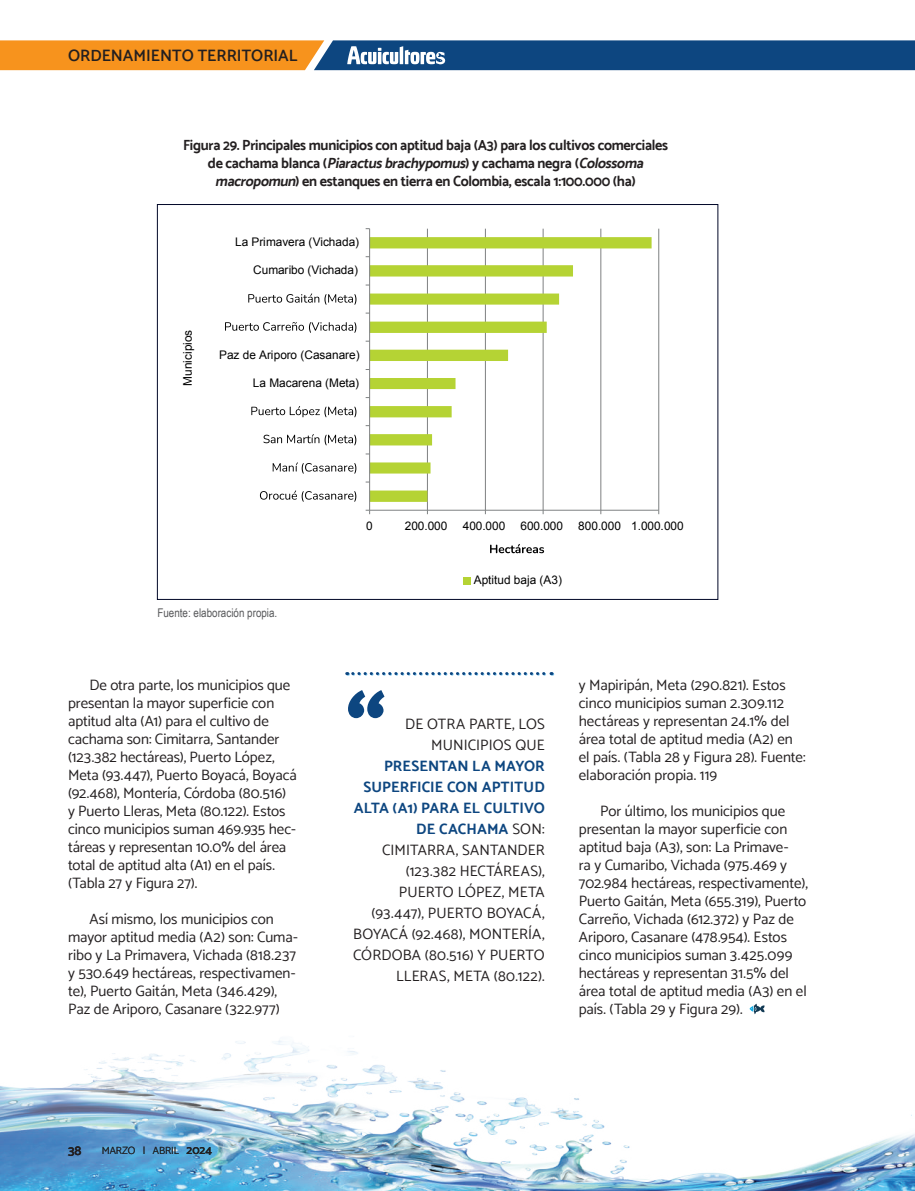
<style>
.page{position:relative;width:915px;height:1191px;background:#fff}
.page>*{position:absolute;margin:0;border:0;box-sizing:border-box;transform-origin:0 0}
.t1{font:600 16.5px "Catamaran";color:#231f20}
.t2{font:15px/18px "Catamaran";color:#231f20}
.t3{font:700 14.7px/18px "Catamaran";letter-spacing:-.02em;color:#231f20;text-align:center;scale:.96 1}
.t4{font:600 13.5px "Catamaran";color:#231f20}
.t5{font:12px "Arial Narrow";color:#57585a}
.t6{font:11.85px "Arial";color:#000001}
.t7{font:300 10.5px "Catamaran";color:#231f20}
.s1{font-style:italic}
.s2{font-weight:600;font-size:12px}
.s3{font-weight:700;color:#0d4680}
</style>
<div class="page">
<svg style="left:0;top:40px;width:914px;height:30px;background:#696a65"></svg>
<svg style="left:749px;top:1003px;width:15px;height:11px"></svg>
<hr style="left:427px;top:229px;width:1px;height:281px;background:#7e8182">
<hr style="left:485px;top:229px;width:1px;height:281px;background:#7e8182">
<hr style="left:542px;top:229px;width:1px;height:281px;background:#7e8182">
<hr style="left:600px;top:229px;width:1px;height:281px;background:#7e8182">
<hr style="left:658px;top:229px;width:1px;height:281px;background:#7e8182">
<svg style="left:370px;top:237px;width:281px;height:265px"></svg>
<hr style="left:369px;top:510px;width:289px;height:1px;background:#7e8182">
<hr style="left:369px;top:229px;width:1px;height:281px;background:#7e8182">
<svg style="left:248px;top:293px;width:108px;height:12px"></svg>
<svg style="left:225px;top:322px;width:131px;height:11px"></svg>
<svg style="left:251px;top:406px;width:105px;height:11px"></svg>
<svg style="left:263px;top:434px;width:93px;height:11px"></svg>
<svg style="left:272px;top:462px;width:84px;height:12px"></svg>
<svg style="left:260px;top:490px;width:96px;height:12px"></svg>
<svg style="left:490px;top:544px;width:54px;height:9px"></svg>
<div style="left:463px;top:577px;width:7px;height:7px;background:#b5d334"></div>
<svg style="left:346px;top:672px;width:206px;height:3px"></svg>
<svg style="left:348px;top:690px;width:36px;height:28px"></svg>
<img style="left:0;top:1040px;width:914px;height:151px">
<p class="t1" style="left:68px;top:46px;width:231px">ORDENAMIENTO TERRITORIAL</p>
<p class="t3" style="left:183px;top:136px;width:506px">Figura 29. Principales municipios con aptitud baja (A3) para los cultivos comerciales d e c a c h a m a b l a n c a ( <span class="s1">Piaractusbrachypomus</span>) y c a c h a m a n e g r a ( <span class="s1">Colossoma macropomun</span>) en estanques en tierra en Colombia, escala 1:100.000 (ha)</p>
<p class="t6" style="left:180px;top:385px;width:57px;rotate:-90deg">Municipios</p>
<p class="t6" style="left:235px;top:234px;width:125px">La Primavera (Vichada)</p>
<p class="t6" style="left:253px;top:262px;width:106px">Cumaribo (Vichada)</p>
<p class="t6" style="left:219px;top:347px;width:142px">Paz de Ariporo (Casanare)</p>
<p class="t6" style="left:253px;top:375px;width:108px">La Macarena (Meta)</p>
<p class="t6" style="left:366px;top:518px;width:8px">0</p>
<p class="t6" style="left:404px;top:518px;width:44px">200.000</p>
<p class="t6" style="left:462px;top:518px;width:44px">400.000</p>
<p class="t6" style="left:520px;top:518px;width:44px">600.000</p>
<p class="t6" style="left:578px;top:518px;width:107px">800.000 1.000.000</p>
<p class="t6" style="left:473px;top:572px;width:90px">Aptitud baja (A3)</p>
<p class="t5" style="left:157px;top:604px;width:121px">Fuente: elaboración propia.</p>
<p class="t2" style="left:68px;top:676px;width:230px;text-indent:21px">De otra parte, los municipios que presentan la mayor superficie con aptitud alta (A1) para el cultivo de cachama son: Cimitarra, Santander (123.382 hectáreas), Puerto López, Meta (93.447), Puerto Boyacá, Boyacá (92.468), Montería, Córdoba (80.516) y Puerto Lleras, Meta (80.122). Estos cinco municipios suman 469.935 hec&shy;táreas y representan 10.0% del área total de aptitud alta (A1) en el país. (Tabla 27 y Figura 27).</p>
<p class="t2" style="left:68px;top:910px;width:231px;text-indent:21px">Así mismo, los municipios con mayor aptitud media (A2) son: Cuma&shy;ribo y La Primavera, Vichada (818.237 y 530.649 hectáreas, respectivamen&shy;te), Puerto Gaitán, Meta (346.429), Paz de Ariporo, Casanare (322.977)</p>
<p class="t4" style="left:68px;top:1142px;width:15px">38</p>
<p class="t7" style="left:102px;top:1143px;width:112px">MARZO | ABRIL <span class="s2">2024</span></p>
<p class="t2" style="left:405px;top:713px;width:141px;line-height:21px;text-align:right">DE OTRA PARTE, LOS<br>MUNICIPIOS QUE</p>
<p class="t2" style="left:353px;top:755px;width:193px;line-height:21px;text-align:right"><span class="s3">PRESENTAN LA MAYOR<br>SUPERFICIE CON APTITUD<br>ALTA (A1) PARA EL CULTIVO<br>DE CACHAMA</span> SON:<br>CIMITARRA, SANTANDER (123.382 HECTÁREAS),<br>PUERTO LÓPEZ, META (93.447), PUERTO BOYACÁ,<br>BOYACÁ (92.468), MONTERÍA,<br>CÓRDOBA (80.516) Y PUERTO<br>LLERAS, META (80.122).</p>
<p class="t2" style="left:578px;top:676px;width:228px">y Mapiripán, Meta (290.821). Estos cinco municipios suman 2.309.112 hectáreas y representan 24.1% del área total de aptitud media (A2) en el país. (Tabla 28 y Figura 28). Fuente: elaboración propia. 119</p>
<p class="t2" style="left:578px;top:802px;width:231px;text-indent:21px">Por último, los municipios que presentan la mayor superficie con aptitud baja (A3), son: La Primave-<br>ra y Cumaribo, Vichada (975.469 y 702.984 hectáreas, respectivamente), Puerto Gaitán, Meta (655.319), Puerto Carreño, Vichada (612.372) y Paz de Ariporo, Casanare (478.954). Estos cinco municipios suman 3.425.099 hectáreas y representan 31.5% del área total de aptitud media (A3) en el país. (Tabla 29 y Figura 29).</p>
</div>
